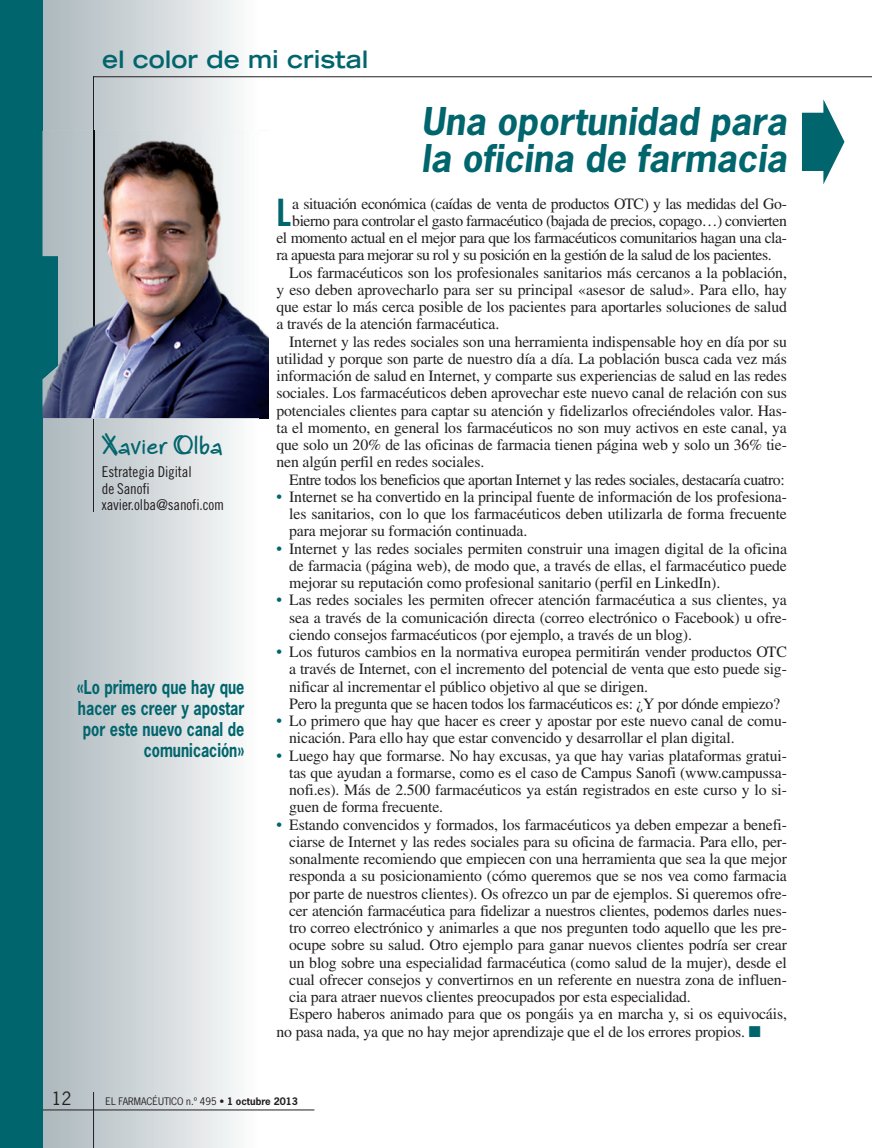
<style>
.page{position:relative;width:872px;height:1148px;background:#fff}
.page>*{position:absolute;margin:0;border:0;box-sizing:border-box;transform-origin:0 0}
.t1{font:37.8px "Trade Gothic LT Std Bd Cn 20";color:#01656d}
.t2{font:italic 700 36px/37.5px "News Gothic Std";color:#01656d}
.t3{font:700 27px "Bruno JB Std";color:#01656d}
.t4{font:700 expanded 24px "Trade Gothic LT Std";color:#01656d}
.t5{font:700 18px/21px "News Gothic Std";color:#01656d;text-align:right;scale:.8 1}
.t6{font:17.25px "News Gothic Std";color:#231f20}
.t7{font:15.75px/17.2px "Times LT Std";letter-spacing:-.01em;color:#231f20;text-align:justify}
.t8{font:15.75px "Times LT Std";letter-spacing:-.03em;color:#231f20}
.t9{font:15px/16.5px "Trade Gothic LT Std Cn 18";letter-spacing:-.01em;color:#231f20}
.t10{font:9.75px "News Gothic Std";color:#231f20}
.s1{font-weight:700;color:#01656d}
.s2{color:#01656d}
.s3{font-weight:700}
</style>
<div class="page">
<svg style="left:42px;top:0;width:217px;height:1148px"></svg>
<hr style="left:0;top:1110px;width:314px;height:1px;background:#231f20">
<hr style="left:93px;top:1092px;width:1px;height:56px;background:#231f20">
<hr style="left:94px;top:77px;width:778px;height:1px;background:#231f20">
<hr style="left:94px;top:76px;width:1px;height:436px;background:#231f20">
<svg style="left:802px;top:99px;width:42px;height:85px"></svg>
<div style="left:0;top:0;width:42px;height:1148px;background:#01656d"></div>
<img style="left:42px;top:131px;width:226px;height:287px">
<img style="left:94px;top:131px;width:1px;height:287px">
<div style="left:42px;top:256px;width:16px;height:123px;background:#01656d"></div>
<h3 class="t4" style="left:102px;top:48px;width:268px">el color de mi cristal</h3>
<h2 class="t2" style="left:421px;top:105px;width:367px">Una oportunidad para la oficina de farmacia</h2>
<h3 class="t3" style="left:102px;top:435px;width:122px">Xavier Olba</h3>
<p class="t9" style="left:102px;top:465px;width:124px">Estrategia Digital<br>de Sanofi xavier.olba@sanofi.com</p>
<p class="t5" style="left:77px;top:678px;width:211px">«Lo primero que hay que hacer es creer y apostar por este nuevo canal de comunicación»</p>
<h1 class="t1" style="left:276px;top:199px;width:16px">L</h1>
<p class="t7" style="left:292px;top:196px;width:496px">a situación económica (caídas de venta de productos OTC) y las medidas del Go-</p>
<p class="t8" style="left:292px;top:215px;width:496px">bierno para controlar el gasto farmacéutico (bajada de precios, copago…) convierten</p>
<p class="t8" style="left:276px;top:232px;width:512px">el momento actual en el mejor para que los farmacéuticos comunitarios hagan una cla-</p>
<p class="t8" style="left:276px;top:249px;width:497px">ra apuesta para mejorar su rol y su posición en la gestión de la salud de los pacientes.</p>
<p class="t7" style="left:289px;top:265px;width:499px">Los farmacéuticos son los profesionales sanitarios más cercanos a la población,</p>
<p class="t7" style="left:276px;top:283px;width:512px">y eso deben aprovecharlo para ser su principal «asesor de salud». Para ello, hay</p>
<p class="t7" style="left:276px;top:300px;width:512px">que estar lo más cerca posible de los pacientes para aportarles soluciones de salud</p>
<p class="t7" style="left:276px;top:317px;width:224px">a través de la atención farmacéutica.</p>
<p class="t7" style="left:289px;top:334px;width:499px">Internet y las redes sociales son una herramienta indispensable hoy en día por su</p>
<p class="t7" style="left:276px;top:352px;width:512px">utilidad y porque son parte de nuestro día a día. La población busca cada vez más</p>
<p class="t7" style="left:276px;top:369px;width:512px">información de salud en Internet, y comparte sus experiencias de salud en las redes</p>
<p class="t7" style="left:276px;top:386px;width:512px">sociales. Los farmacéuticos deben aprovechar este nuevo canal de relación con sus</p>
<p class="t7" style="left:276px;top:403px;width:512px">potenciales clientes para captar su atención y fidelizarlos ofreciéndoles valor. Has-</p>
<p class="t7" style="left:276px;top:421px;width:512px">ta el momento, en general los farmacéuticos no son muy activos en este canal, ya</p>
<p class="t7" style="left:276px;top:438px;width:512px">que solo un 20% de las oficinas de farmacia tienen página web y solo un 36% tie-</p>
<p class="t7" style="left:276px;top:455px;width:209px">nen algún perfil en redes sociales.</p>
<p class="t8" style="left:289px;top:473px;width:497px">Entre todos los beneficios que aportan Internet y las redes sociales, destacaría cuatro:</p>
<p class="t7" style="left:289px;top:490px;width:499px;text-indent:-13px"><span class="s1">•</span> Internet se ha convertido en la principal fuente de información de los profesiona&shy;les sanitarios, con lo que los farmacéuticos deben utilizarla de forma frecuente para mejorar su formación continuada.</p>
<p class="t7" style="left:289px;top:541px;width:499px;text-indent:-13px"><span class="s1">•</span> Internet y las redes sociales permiten construir una imagen digital de la oficina de farmacia (página web), de modo que, a través de ellas, el farmacéutico puede mejorar su reputación como profesional sanitario (perfil en LinkedIn).</p>
<p class="t7" style="left:289px;top:593px;width:499px;text-indent:-13px"><span class="s1">•</span> Las redes sociales les permiten ofrecer atención farmacéutica a sus clientes, ya sea a través de la comunicación directa (correo electrónico o Facebook) u ofre&shy;ciendo consejos farmacéuticos (por ejemplo, a través de un blog).</p>
<p class="t7" style="left:289px;top:645px;width:499px;text-align:left;text-indent:-13px"><span class="s1">•</span> Los futuros cambios en la normativa europea permitirán vender productos OTC a través de Internet, con el incremento del potencial de venta que esto puede sig&shy;nificar al incrementar el público objetivo al que se dirigen.<br>Pero la pregunta que se hacen todos los farmacéuticos es: ¿Y por dónde empiezo?</p>
<p class="t7" style="left:289px;top:714px;width:499px;text-indent:-13px"><span class="s1">•</span> Lo primero que hay que hacer es creer y apostar por este nuevo canal de comu&shy;nicación. Para ello hay que estar convencido y desarrollar el plan digital.</p>
<p class="t7" style="left:289px;top:748px;width:499px;text-indent:-13px"><span class="s1">•</span> Luego hay que formarse. No hay excusas, ya que hay varias plataformas gratui&shy;tas que ayudan a formarse, como es el caso de Campus Sanofi (www.campussa&shy;nofi.es). Más de 2.500 farmacéuticos ya están registrados en este curso y lo si&shy;guen de forma frecuente.</p>
<p class="t7" style="left:276px;top:817px;width:512px"><span class="s1">•</span> Estando convencidos y formados, los farmacéuticos ya deben empezar a benefi-</p>
<p class="t7" style="left:289px;top:835px;width:499px">ciarse de Internet y las redes sociales para su oficina de farmacia. Para ello, per-</p>
<p class="t7" style="left:289px;top:852px;width:499px">sonalmente recomiendo que empiecen con una herramienta que sea la que mejor</p>
<p class="t7" style="left:289px;top:869px;width:499px">responda a su posicionamiento (cómo queremos que se nos vea como farmacia</p>
<p class="t7" style="left:289px;top:886px;width:499px">por parte de nuestros clientes). Os ofrezco un par de ejemplos. Si queremos ofre-</p>
<p class="t7" style="left:289px;top:904px;width:499px">cer atención farmacéutica para fidelizar a nuestros clientes, podemos darles nues-</p>
<p class="t7" style="left:289px;top:921px;width:499px">tro correo electrónico y animarles a que nos pregunten todo aquello que les pre-</p>
<p class="t7" style="left:289px;top:938px;width:499px">ocupe sobre su salud. Otro ejemplo para ganar nuevos clientes podría ser crear</p>
<p class="t7" style="left:289px;top:955px;width:499px">un blog sobre una especialidad farmacéutica (como salud de la mujer), desde el</p>
<p class="t7" style="left:289px;top:973px;width:499px">cual ofrecer consejos y convertirnos en un referente en nuestra zona de influen-</p>
<p class="t7" style="left:289px;top:990px;width:403px">cia para atraer nuevos clientes preocupados por esta especialidad.</p>
<p class="t7" style="left:289px;top:1007px;width:499px">Espero haberos animado para que os pongáis ya en marcha y, si os equivocáis,</p>
<p class="t7" style="left:276px;top:1024px;width:486px">no pasa nada, ya que no hay mejor aprendizaje que el de los errores propios. <span class="s2">■</span></p>
<p class="t6" style="left:52px;top:1091px;width:21px">12</p>
<p class="t10" style="left:106px;top:1097px;width:194px">EL FARMACÉUTICO n.º 495 • <span class="s3">1 octubre 2013</span></p>
</div>
